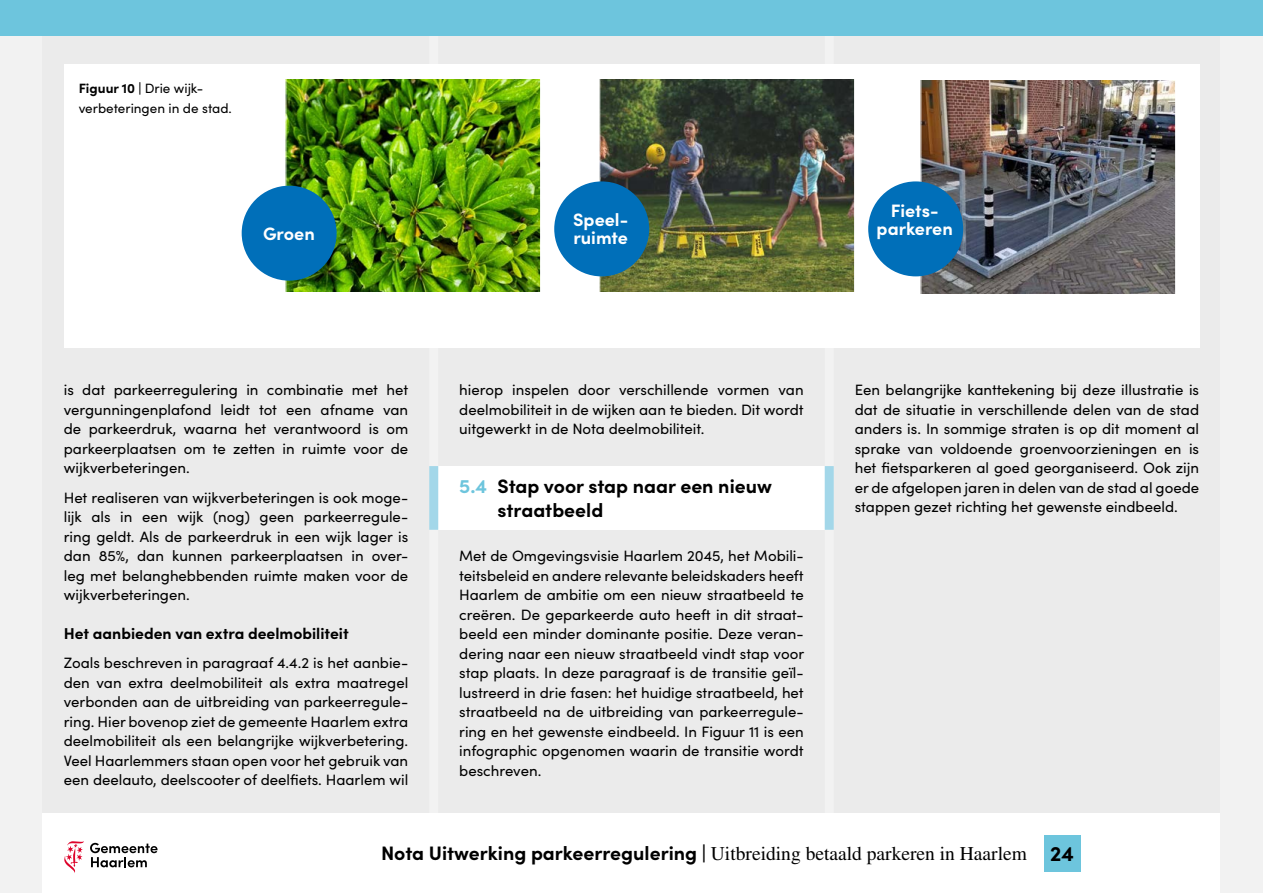
<style>
.page{position:relative;width:1263px;height:893px;background:#f2f2f2}
.page>*{position:absolute;margin:0;border:0;box-sizing:border-box;transform-origin:0 0}
.t1{font:19.5px "Times LT Pro";color:#000}
.t2{font:700 19.5px/24px "Sofia Pro";color:#000}
.t3{font:700 18px/18px "Sofia Pro";color:#fff;text-align:center}
.t4{font:700 15.75px "Sofia Pro";color:#000}
.t5{font:15px/19.5px "Sofia Pro";color:#000;text-align:justify}
.t6{font:13.5px/19.5px "Sofia Pro";color:#000}
.s1{font-weight:700}
.s2{color:#6dc5dd}
.s3{font-family:"Sofia Pro";font-weight:700}
.s4{font-family:"Sofia Pro";font-weight:700;font-size:21px}
</style>
<div class="page">
<div style="left:43px;top:0;width:1177px;height:893px;background:#ebebeb"></div>
<div style="left:429px;top:0;width:9px;height:817px;background:#f2f2f2"></div>
<div style="left:825px;top:0;width:9px;height:817px;background:#f2f2f2"></div>
<div style="left:0;top:0;width:1263px;height:36px;background:#6dc5dd"></div>
<div style="left:64px;top:64px;width:1135px;height:283px;background:#fff"></div>
<div style="left:438px;top:466px;width:387px;height:64px;background:#fff"></div>
<div style="left:429px;top:466px;width:9px;height:64px;background:#a3d7e9"></div>
<div style="left:825px;top:466px;width:9px;height:64px;background:#a3d7e9"></div>
<img style="left:286px;top:79px;width:255px;height:213px">
<img style="left:600px;top:79px;width:255px;height:213px">
<img style="left:921px;top:81px;width:255px;height:212px">
<div style="left:868px;top:181px;width:95px;height:95px;background:#006fb9;border-radius:50%"></div>
<div style="left:554px;top:181px;width:95px;height:95px;background:#006fb9;border-radius:50%"></div>
<div style="left:242px;top:186px;width:95px;height:95px;background:#006fb9;border-radius:50%"></div>
<div style="left:43px;top:814px;width:1177px;height:79px;background:#fff"></div>
<div style="left:1044px;top:835px;width:36px;height:36px;background:#6dc5dd"></div>
<svg style="left:90px;top:843px;width:68px;height:24px"></svg>
<svg style="left:64px;top:841px;width:20px;height:32px"></svg>
<p class="t6" style="left:79px;top:78px;width:155px"><span class="s1">Figuur 10 |</span> Drie wijk&shy;verbeteringen in de stad.</p>
<p class="t3" style="left:573px;top:210px;width:54px">Speel-</p>
<p class="t3" style="left:263px;top:223px;width:53px">Groen</p>
<p class="t3" style="left:573px;top:228px;width:56px">ruimte</p>
<p class="t3" style="left:877px;top:201px;width:78px">Fiets&shy;parkeren</p>
<p class="t5" style="left:64px;top:379px;width:346px">is dat parkeerregulering in combinatie met het vergunningenplafond leidt tot een afname van de parkeerdruk, waarna het verantwoord is om parkeerplaatsen om te zetten in ruimte voor de wijkverbeteringen.</p>
<p class="t5" style="left:64px;top:487px;width:346px">Het realiseren van wijkverbeteringen is ook moge&shy;lijk als in een wijk (nog) geen parkeerregule&shy;ring geldt. Als de parkeerdruk in een wijk lager is dan 85%, dan kunnen parkeerplaatsen in over&shy;leg met belanghebbenden ruimte maken voor de wijkverbeteringen.</p>
<p class="t4" style="left:64px;top:621px;width:286px">Het aanbieden van extra deelmobiliteit</p>
<p class="t5" style="left:64px;top:652px;width:346px">Zoals beschreven in paragraaf 4.4.2 is het aanbie&shy;den van extra deelmobiliteit als extra maatregel verbonden aan de uitbreiding van parkeerregule&shy;ring. Hier bovenop ziet de gemeente Haarlem extra deelmobiliteit als een belangrijke wijkverbetering.<br>Veel Haarlemmers staan open voor het gebruik van een deelauto, deelscooter of deelfiets. Haarlem wil</p>
<p class="t5" style="left:459px;top:379px;width:346px">hierop inspelen door verschillende vormen van deelmobiliteit in de wijken aan te bieden. Dit wordt uitgewerkt in de Nota deelmobiliteit.</p>
<h1 class="t2" style="left:497px;top:472px;width:276px;text-indent:-38px"><span class="s2">5.4</span> Stap voor stap naar een nieuw straatbeeld</h1>
<p class="t5" style="left:459px;top:545px;width:346px">Met de Omgevingsvisie Haarlem 2045, het Mobili&shy;teitsbeleid en andere relevante beleidskaders heeft Haarlem de ambitie om een nieuw straatbeeld te creëren. De geparkeerde auto heeft in dit straat&shy;beeld een minder dominante positie. Deze veran&shy;dering naar een nieuw straatbeeld vindt stap voor stap plaats. In deze paragraaf is de transitie geïl&shy;lustreerd in drie fasen: het huidige straatbeeld, het straatbeeld na de uitbreiding van parkeerregule&shy;ring en het gewenste eindbeeld. In Figuur 11 is een infographic opgenomen waarin de transitie wordt beschreven.</p>
<p class="t5" style="left:855px;top:379px;width:346px">Een belangrijke kanttekening bij deze illustratie is dat de situatie in verschillende delen van de stad anders is. In sommige straten is op dit moment al sprake van voldoende groenvoorzieningen en is het fietsparkeren al goed georganiseerd. Ook zijn er de afgelopen jaren in delen van de stad al goede stappen gezet richting het gewenste eindbeeld.</p>
<h1 class="t1" style="left:381px;top:842px;width:694px"><span class="s3">Nota Uitwerking parkeerregulering |</span> Uitbreiding betaald parkeren in Haarlem <span class="s4">24</span></h1>
</div>
